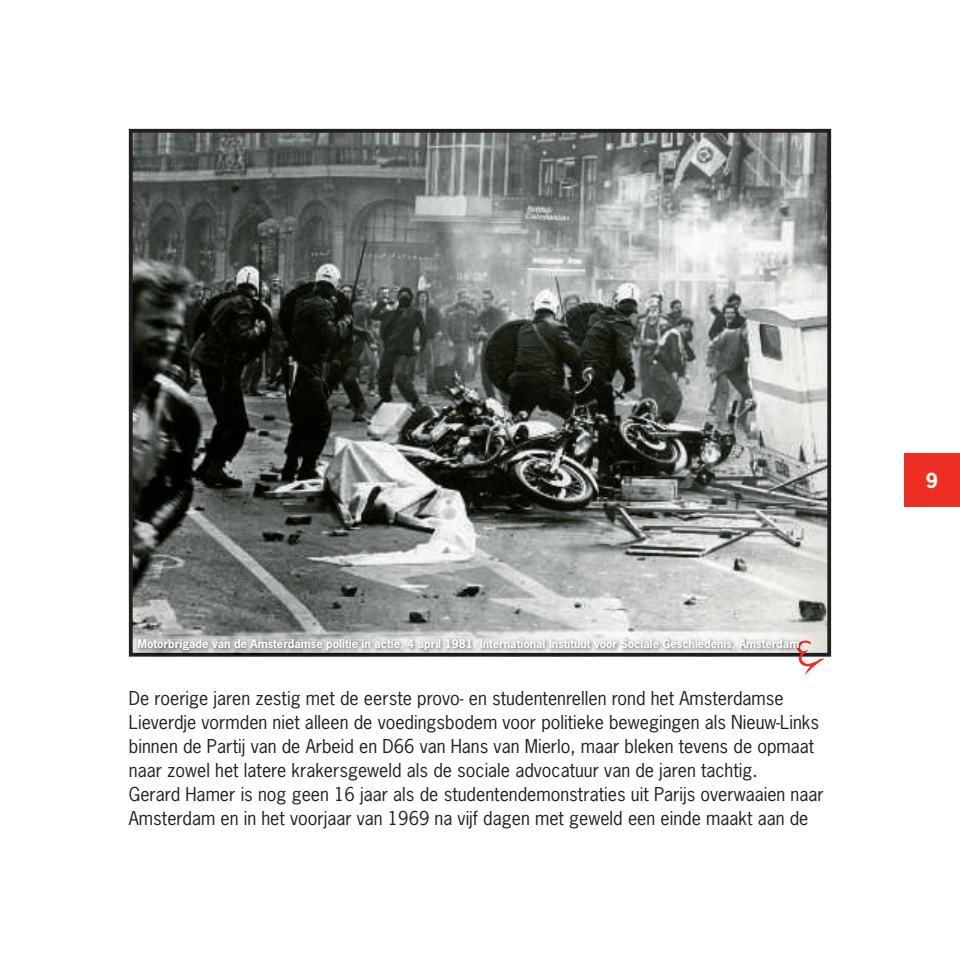
<style>
.page{position:relative;width:960px;height:960px;background:#fff}
.page>*{position:absolute;margin:0;border:0;box-sizing:border-box;transform-origin:0 0}
.t1{font:700 19.5px "News Gothic Std";color:#fff}
.t2{font:18px/24px "News Gothic Std";color:#231f20}
.t3{font:700 11.25px "News Gothic Std";color:#fff}
</style>
<div class="page">
<div style="left:904px;top:453px;width:55px;height:54px;background:#ee2e22"></div>
<svg style="left:129px;top:129px;width:701px;height:527px"></svg>
<img style="left:136px;top:636px;width:667px;height:16px">
<img style="left:136px;top:652px;width:660px;height:2px">
<svg style="left:796px;top:640px;width:28px;height:34px"></svg>
<img style="left:796px;top:640px;width:7px;height:14px">
<p class="t3" style="left:137px;top:635px;width:663px">Motorbrigade van de Amsterdamse politie in actie, 4 april 1981. International Instituut voor Sociale Geschiedenis, Amsterdam</p>
<p class="t2" style="left:129px;top:685px;width:696px">De roerige jaren zestig met de eerste provo- en studentenrellen rond het Amsterdamse Lieverdje vormden niet alleen de voedingsbodem voor politieke bewegingen als Nieuw-Links binnen de Partij van de Arbeid en D66 van Hans van Mierlo, maar bleken tevens de opmaat naar zowel het latere krakersgeweld als de sociale advocatuur van de jaren tachtig.<br>Gerard Hamer is nog geen 16 jaar als de studentendemonstraties uit Parijs overwaaien naar Amsterdam en in het voorjaar van 1969 na vijf dagen met geweld een einde maakt aan de</p>
<p class="t1" style="left:925px;top:467px;width:14px">9</p>
</div>
